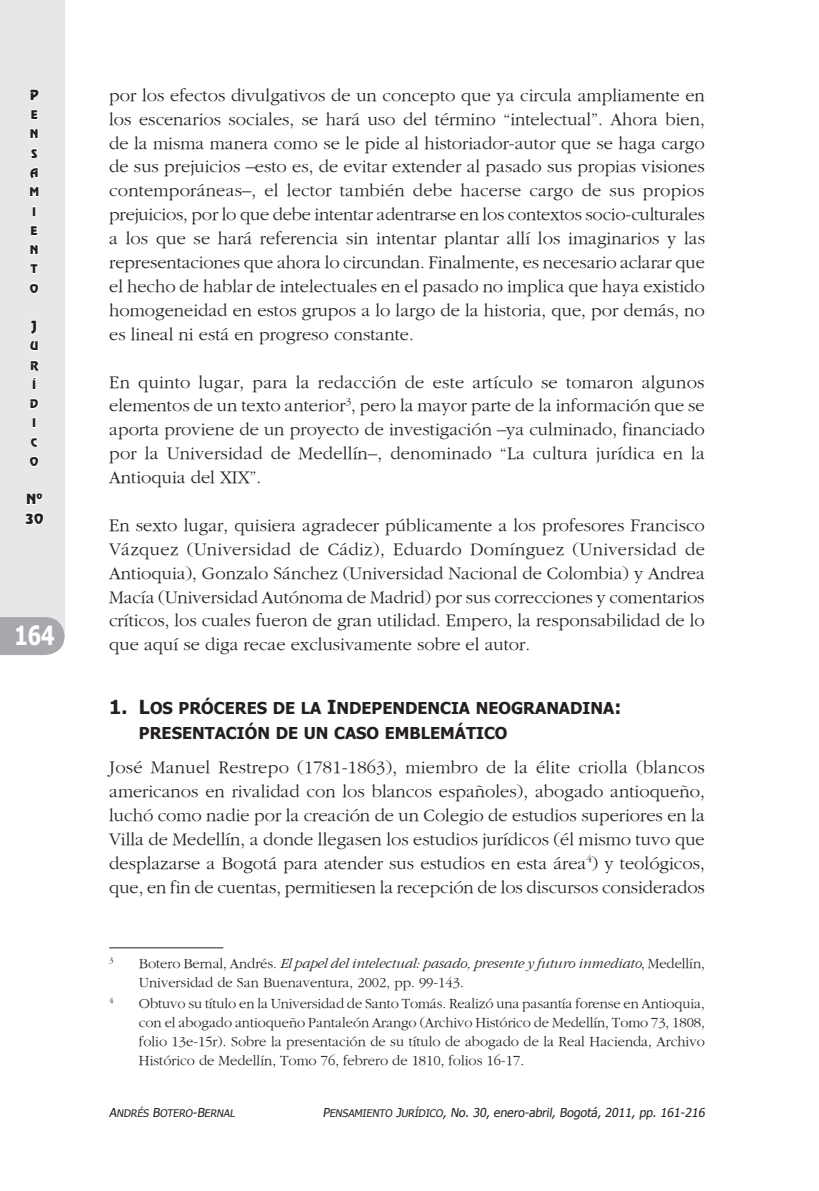
<style>
.page{position:relative;width:819px;height:1191px;background:#fff}
.page>*{position:absolute;margin:0;border:0;box-sizing:border-box;transform-origin:0 0}
.t1{font:700 26.25px "Tahoma";color:#fff;scale:.8 1}
.t2{font:18.38px/23.8px "Gourmand";color:#231f20;text-align:justify}
.t3{font:16.45px/25px "Tahoma Bold SC850";color:#231f20}
.t4{font:14.53px/18.9px "Gourmand";color:#231f20}
.t5{font:14px/19.2px "Revue BT Regular SC850";color:#231f20}
.t6{font:12.25px "Tahoma";color:#231f20}
.t7{font:11.9px/19.2px "Revue BT Regular SC850";color:#231f20}
.t8{font:10.33px "Tahoma SC850";color:#231f20}
.t9{font:8.75px "Gourmand";color:#231f20}
.s1{font-size:19.25px}
.s2{font-style:italic}
.s3{font-size:12.25px}
.s4{font-family:"Tahoma SC850"}
.s5{font-family:"Tahoma SC850";font-size:10.33px}
</style>
<div class="page">
<div style="left:0;top:0;width:64px;height:637px;background:#e6e7e9"></div>
<div style="left:0;top:617px;width:64px;height:38px;background:#a8a9ad"></div>
<svg style="left:29px;top:89px;width:10px;height:12px"></svg>
<svg style="left:31px;top:109px;width:8px;height:11px"></svg>
<svg style="left:30px;top:129px;width:9px;height:10px"></svg>
<svg style="left:30px;top:148px;width:8px;height:11px"></svg>
<svg style="left:29px;top:167px;width:10px;height:30px"></svg>
<div style="left:32px;top:206px;width:4px;height:10px;border:2px solid #fff"></div>
<svg style="left:30px;top:225px;width:9px;height:11px"></svg>
<svg style="left:30px;top:244px;width:9px;height:11px"></svg>
<svg style="left:30px;top:264px;width:9px;height:10px"></svg>
<svg style="left:29px;top:283px;width:10px;height:11px"></svg>
<svg style="left:29px;top:320px;width:10px;height:31px"></svg>
<svg style="left:30px;top:360px;width:10px;height:30px"></svg>
<svg style="left:29px;top:398px;width:10px;height:11px"></svg>
<div style="left:32px;top:417px;width:4px;height:11px;border:2px solid #fff"></div>
<svg style="left:30px;top:437px;width:8px;height:11px"></svg>
<svg style="left:29px;top:456px;width:10px;height:11px"></svg>
<svg style="left:25px;top:493px;width:19px;height:32px"></svg>
<hr style="left:109px;top:947px;width:114px;height:1px;background:#231f20">
<p class="t5" style="left:30px;top:85px;width:11px">P</p>
<p class="t7" style="left:29px;top:105px;width:11px">E<br>N<br>S<br>A<br>M<br>I<br>E<br>N<br>T<br>O</p>
<p class="t5" style="left:31px;top:316px;width:7px">J</p>
<p class="t7" style="left:30px;top:336px;width:10px">U<br>R<br>Í<br>D<br>I<br>C<br>O</p>
<p class="t5" style="left:25px;top:489px;width:20px">Nº<br>30</p>
<h1 class="t1" style="left:14px;top:617px;width:52px">164</h1>
<p class="t2" style="left:109px;top:83px;width:597px">por los efectos divulgativos de un concepto que ya circula ampliamente en los escenarios sociales, se hará uso del término “intelectual”. Ahora bien, de la misma manera como se le pide al historiador-autor que se haga cargo de sus prejuicios –esto es, de evitar extender al pasado sus propias visiones contemporáneas–, el lector también debe hacerse cargo de sus propios prejuicios, por lo que debe intentar adentrarse en los contextos socio-culturales a los que se hará referencia sin intentar plantar allí los imaginarios y las representaciones que ahora lo circundan. Finalmente, es necesario aclarar que el hecho de hablar de intelectuales en el pasado no implica que haya existido homogeneidad en estos grupos a lo largo de la historia, que, por demás, no es lineal ni está en progreso constante.</p>
<p class="t2" style="left:109px;top:370px;width:597px">En quinto lugar, para la redacción de este artículo se tomaron algunos elementos de un texto anterior<sup>3</sup>, pero la mayor parte de la información que se aporta proviene de un proyecto de investigación –ya culminado, financiado por la Universidad de Medellín–, denominado “La cultura jurídica en la Antioquia del XIX”.</p>
<p class="t2" style="left:109px;top:513px;width:597px">En sexto lugar, quisiera agradecer públicamente a los profesores Francisco Vázquez (Universidad de Cádiz), Eduardo Domínguez (Universidad de Antioquia), Gonzalo Sánchez (Universidad Nacional de Colombia) y Andrea Macía (Universidad Autónoma de Madrid) por sus correcciones y comentarios críticos, los cuales fueron de gran utilidad. Empero, la responsabilidad de lo que aquí se diga recae exclusivamente sobre el autor.</p>
<p class="t3" style="left:139px;top:694px;width:484px;text-indent:-30px"><span class="s1">1. L</span>OS PRÓCERES DE LA <span class="s1">I</span>NDEPENDENCIA NEOGRANADINA<span class="s1">:<br></span>PRESENTACIÓN DE UN CASO EMBLEMÁTICO</p>
<p class="t2" style="left:109px;top:755px;width:597px">José Manuel Restrepo (1781-1863), miembro de la élite criolla (blancos americanos en rivalidad con los blancos españoles), abogado antioqueño, luchó como nadie por la creación de un Colegio de estudios superiores en la Villa de Medellín, a donde llegasen los estudios jurídicos (él mismo tuvo que desplazarse a Bogotá para atender sus estudios en esta área<sup>4</sup>) y teológicos, que, en fin de cuentas, permitiesen la recepción de los discursos considerados</p>
<p class="t9" style="left:109px;top:955px;width:6px">3</p>
<p class="t4" style="left:139px;top:954px;width:567px">Botero Bernal, Andrés. <span class="s2">El papel del intelectual: pasado, presente y futuro inmediato</span>, Medellín,<br>Universidad de San Buenaventura, 2002, pp. 99-143.</p>
<p class="t9" style="left:109px;top:995px;width:6px">4</p>
<p class="t4" style="left:139px;top:994px;width:567px;text-align:justify">Obtuvo su título en la Universidad de Santo Tomás. Realizó una pasantía forense en Antioquia, con el abogado antioqueño Pantaleón Arango (Archivo Histórico de Medellín, Tomo 73, 1808, folio 13e-15r). Sobre la presentación de su título de abogado de la Real Hacienda, Archivo Histórico de Medellín, Tomo 76, febrero de 1810, folios 16-17.</p>
<p class="t8" style="left:109px;top:1105px;width:128px"><span class="s3">A</span>NDRÉS <span class="s3">B</span>OTERO<span class="s3">-B</span>ERNAL</p>
<p class="t6" style="left:323px;top:1103px;width:385px"><span class="s4">P</span><span class="s5">ENSAMIENTO</span> <span class="s4">J</span><span class="s5">URÍDICO</span><span class="s4">,</span> No. 30, enero-abril, Bogotá, 2011, pp. 161-216</p>
</div>
